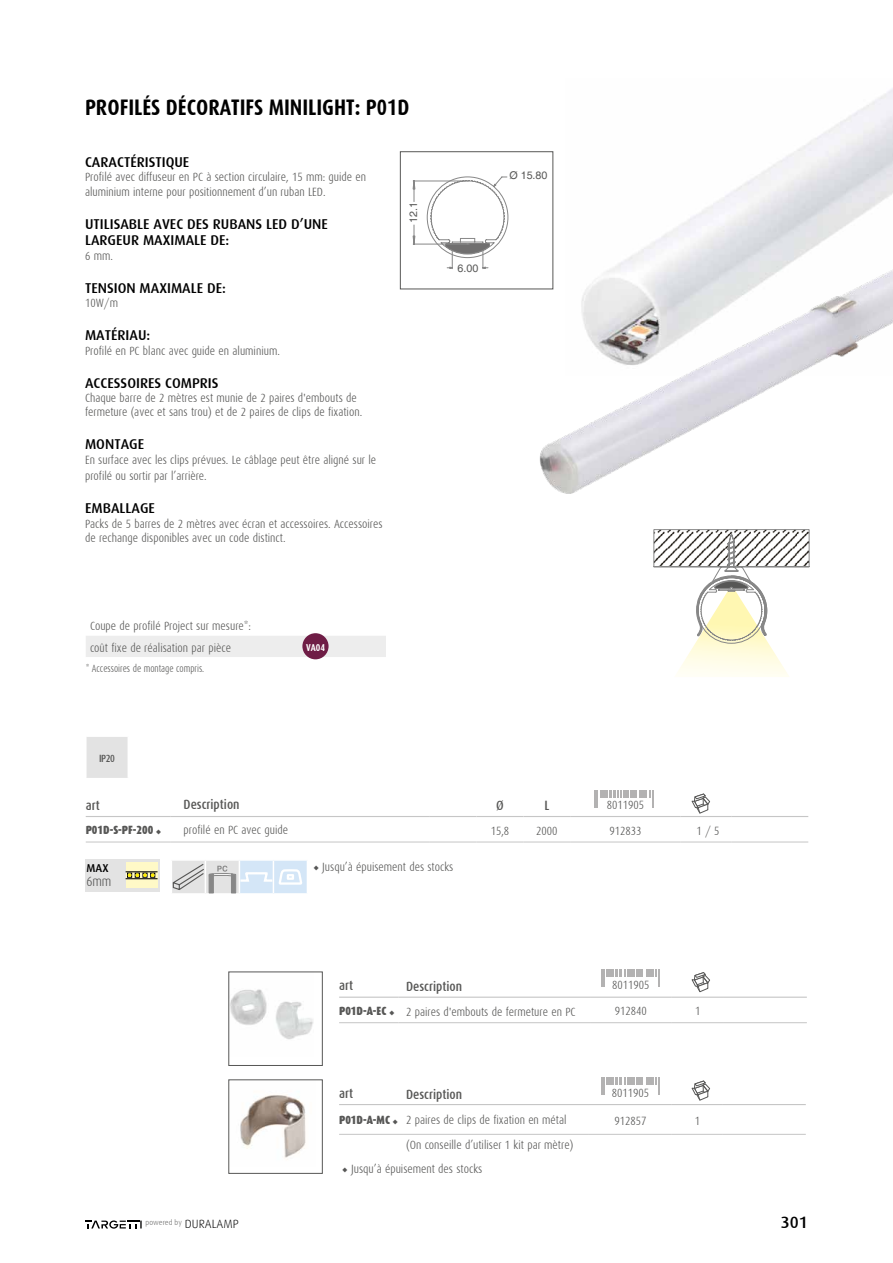
<style>
.page{position:relative;width:893px;height:1263px;background:#fff}
.page>*{position:absolute;margin:0;border:0;box-sizing:border-box;transform-origin:0 0}
.t1{font:700 22.5px "Dax Condensed";color:#000}
.t2{font:500 16.5px "Dax";color:#000}
.t3{font:500 14.25px/16.5px "Dax";color:#000}
.t4{font:300 13.65px "Dax Condensed";color:#575756}
.t5{font:500 13.5px "Dax Condensed";color:#575756}
.t6{font:300 12px/14.4px "Dax Condensed";color:#575756}
.t7{font:900 12px "Dax Condensed";color:#575756}
.t8{font:500 11.4px "Dax";color:#000}
.t9{font:10.65px "Helvetica";color:#575756}
.t10{font:300 10.5px "Dax Condensed";color:#575756;scale:.9 1}
.t11{font:500 10.5px "Dax Condensed";color:#575756}
.t12{font:700 10.05px "Dax Condensed";color:#fff}
.t13{font:300 7.5px "Dax";color:#575756}
.s1{font-family:"Minion Pro";font-weight:400}
.s2{font-size:12px;color:#000}
</style>
<div class="page">
<svg style="left:85px;top:1220px;width:57px;height:8px"></svg>
<img style="left:483px;top:245px;width:410px;height:249px">
<hr style="left:339px;top:1022px;width:60px;height:1px;background:#c6c6c6">
<hr style="left:399px;top:1022px;width:191px;height:1px;background:#c6c6c6">
<hr style="left:590px;top:1022px;width:82px;height:1px;background:#c6c6c6">
<hr style="left:672px;top:1022px;width:52px;height:1px;background:#c6c6c6">
<hr style="left:724px;top:1022px;width:83px;height:1px;background:#c6c6c6">
<hr style="left:339px;top:997px;width:60px;height:1px;background:#c6c6c6">
<hr style="left:399px;top:997px;width:191px;height:1px;background:#c6c6c6">
<hr style="left:590px;top:997px;width:82px;height:1px;background:#c6c6c6">
<hr style="left:672px;top:997px;width:52px;height:1px;background:#c6c6c6">
<hr style="left:724px;top:997px;width:83px;height:1px;background:#c6c6c6">
<svg style="left:601px;top:969px;width:58px;height:18px"></svg>
<hr style="left:339px;top:1134px;width:65px;height:1px;background:#c6c6c6">
<hr style="left:404px;top:1134px;width:185px;height:1px;background:#c6c6c6">
<hr style="left:589px;top:1134px;width:83px;height:1px;background:#c6c6c6">
<hr style="left:672px;top:1134px;width:51px;height:1px;background:#c6c6c6">
<hr style="left:723px;top:1134px;width:83px;height:1px;background:#c6c6c6">
<hr style="left:339px;top:1104px;width:65px;height:1px;background:#c6c6c6">
<hr style="left:404px;top:1104px;width:185px;height:1px;background:#c6c6c6">
<hr style="left:589px;top:1104px;width:83px;height:1px;background:#c6c6c6">
<hr style="left:672px;top:1104px;width:51px;height:1px;background:#c6c6c6">
<hr style="left:723px;top:1104px;width:83px;height:1px;background:#c6c6c6">
<svg style="left:601px;top:1077px;width:58px;height:18px"></svg>
<img style="left:240px;top:1095px;width:66px;height:63px">
<div style="left:229px;top:1079px;width:94px;height:94px;border:1px solid #575756"></div>
<img style="left:231px;top:989px;width:82px;height:51px">
<div style="left:229px;top:972px;width:94px;height:94px;border:1px solid #575756"></div>
<hr style="left:86px;top:842px;width:85px;height:1px;background:#c6c6c6">
<hr style="left:171px;top:842px;width:259px;height:1px;background:#c6c6c6">
<hr style="left:430px;top:842px;width:47px;height:1px;background:#c6c6c6">
<hr style="left:477px;top:842px;width:46px;height:1px;background:#c6c6c6">
<hr style="left:523px;top:842px;width:47px;height:1px;background:#c6c6c6">
<hr style="left:570px;top:842px;width:111px;height:1px;background:#c6c6c6">
<hr style="left:681px;top:842px;width:51px;height:1px;background:#c6c6c6">
<hr style="left:732px;top:842px;width:76px;height:1px;background:#c6c6c6">
<hr style="left:86px;top:816px;width:85px;height:1px;background:#c6c6c6">
<hr style="left:171px;top:816px;width:259px;height:1px;background:#c6c6c6">
<hr style="left:430px;top:816px;width:47px;height:1px;background:#c6c6c6">
<hr style="left:477px;top:816px;width:46px;height:1px;background:#c6c6c6">
<hr style="left:523px;top:816px;width:47px;height:1px;background:#c6c6c6">
<hr style="left:570px;top:816px;width:111px;height:1px;background:#c6c6c6">
<hr style="left:681px;top:816px;width:51px;height:1px;background:#c6c6c6">
<hr style="left:732px;top:816px;width:76px;height:1px;background:#c6c6c6">
<svg style="left:595px;top:790px;width:58px;height:18px"></svg>
<svg style="left:653px;top:529px;width:157px;height:115px"></svg>
<svg style="left:413px;top:176px;width:95px;height:93px"></svg>
<div style="left:400px;top:151px;width:153px;height:138px;border:1px solid #575756"></div>
<div style="left:85px;top:859px;width:75px;height:32px;background:#e3e3e3"></div>
<svg style="left:126px;top:862px;width:32px;height:26px"></svg>
<svg style="left:127px;top:873px;width:28px;height:4px"></svg>
<hr style="left:126px;top:871px;width:32px;height:1px;background:#000">
<hr style="left:126px;top:878px;width:32px;height:1px;background:#000">
<div style="left:86px;top:736px;width:42px;height:43px;background:#e3e3e3"></div>
<hr style="left:85px;top:735px;width:44px;height:2px;background:#fff">
<hr style="left:85px;top:737px;width:2px;height:41px;background:#fff">
<hr style="left:85px;top:778px;width:44px;height:1px;background:#fff">
<svg style="left:172px;top:860px;width:135px;height:34px;background:#d7dee5"></svg>
<svg style="left:86px;top:633px;width:300px;height:27px"></svg>
<div style="left:302px;top:633px;width:27px;height:26px;background:#6f1d46;border-radius:50%"></div>
<svg style="left:691px;top:793px;width:19px;height:20px"></svg>
<svg style="left:691px;top:972px;width:19px;height:20px"></svg>
<svg style="left:691px;top:1080px;width:19px;height:20px"></svg>
<h1 class="t1" style="left:85px;top:94px;width:326px">PROFILÉS DÉCORATIFS MINILIGHT: P01D</h1>
<p class="t3" style="left:85px;top:154px;width:106px">CARACTÉRISTIQUE</p>
<p class="t6" style="left:85px;top:170px;width:283px">Profilé avec diffuseur en PC à section circulaire, 15 mm: guide en aluminium interne pour positionnement d’un ruban LED.</p>
<p class="t3" style="left:85px;top:216px;width:244px">UTILISABLE AVEC DES RUBANS LED D’UNE<br>LARGEUR MAXIMALE DE:</p>
<p class="t6" style="left:85px;top:249px;width:29px">6 mm.</p>
<p class="t3" style="left:85px;top:280px;width:142px">TENSION MAXIMALE DE:</p>
<p class="t6" style="left:85px;top:296px;width:34px">10W/m</p>
<p class="t3" style="left:85px;top:327px;width:67px">MATÉRIAU:</p>
<p class="t6" style="left:85px;top:343px;width:196px">Profilé en PC blanc avec guide en aluminium.</p>
<p class="t3" style="left:85px;top:374px;width:135px">ACCESSOIRES COMPRIS</p>
<p class="t6" style="left:85px;top:391px;width:279px">Chaque barre de 2 mètres est munie de 2 paires d'embouts de fermeture (avec et sans trou) et de 2 paires de clips de fixation.</p>
<p class="t3" style="left:85px;top:436px;width:61px">MONTAGE</p>
<p class="t6" style="left:85px;top:451px;width:293px;line-height:16.5px">En surface avec les clips prévues. Le câblage peut être aligné sur le profilé ou sortir par l’arrière.</p>
<p class="t3" style="left:85px;top:500px;width:72px">EMBALLAGE</p>
<p class="t6" style="left:85px;top:516px;width:299px">Packs de 5 barres de 2 mètres avec écran et accessoires. Accessoires de rechange disponibles avec un code distinct.</p>
<p class="t9" style="left:407px;top:222px;width:22px;rotate:-90deg">12.1</p>
<p class="t6" style="left:90px;top:616px;width:162px;line-height:21.3px">Coupe de profilé Project sur mesure*: coût fixe de réalisation par pièce</p>
<p class="t10" style="left:86px;top:663px;width:133px">* Accessoires de montage compris.</p>
<p class="t12" style="left:306px;top:642px;width:20px">VA04</p>
<p class="t11" style="left:99px;top:753px;width:18px">IP20</p>
<p class="t9" style="left:509px;top:169px;width:40px">Ø 15.80</p>
<p class="t9" style="left:457px;top:262px;width:22px">6.00</p>
<p class="t5" style="left:184px;top:796px;width:58px">Description</p>
<p class="t6" style="left:184px;top:823px;width:106px">profilé en PC avec guide</p>
<p class="t5" style="left:86px;top:797px;width:15px">art</p>
<p class="t5" style="left:496px;top:797px;width:9px">Ø</p>
<p class="t5" style="left:544px;top:797px;width:6px">L</p>
<p class="t6" style="left:607px;top:797px;width:39px">8011905</p>
<p class="t7" style="left:86px;top:823px;width:77px">P01D-S-PF-200 <span class="s1">◆</span></p>
<p class="t6" style="left:491px;top:823px;width:20px">15,8</p>
<p class="t6" style="left:536px;top:823px;width:23px">2000</p>
<p class="t6" style="left:609px;top:823px;width:34px">912833</p>
<p class="t6" style="left:696px;top:823px;width:25px">1 / 5</p>
<p class="t8" style="left:87px;top:862px;width:23px">MAX</p>
<p class="t4" style="left:87px;top:873px;width:26px">6mm</p>
<p class="t6" style="left:313px;top:860px;width:142px"><span class="s1">◆</span> Jusqu’à épuisement des stocks</p>
<p class="t5" style="left:406px;top:979px;width:58px">Description</p>
<p class="t6" style="left:406px;top:1005px;width:171px">2 paires d'embouts de fermeture en PC</p>
<p class="t5" style="left:339px;top:978px;width:15px">art</p>
<p class="t6" style="left:612px;top:978px;width:39px">8011905</p>
<p class="t7" style="left:339px;top:1004px;width:57px">P01D-A-EC <span class="s1">◆</span></p>
<p class="t6" style="left:615px;top:1004px;width:34px">912840</p>
<p class="t6" style="left:695px;top:1004px;width:7px">1</p>
<p class="t5" style="left:406px;top:1086px;width:58px">Description</p>
<p class="t6" style="left:406px;top:1107px;width:169px;line-height:25.5px">2 paires de clips de fixation en métal (On conseille d’utiliser 1 kit par mètre)</p>
<p class="t5" style="left:339px;top:1085px;width:15px">art</p>
<p class="t6" style="left:612px;top:1085px;width:39px">8011905</p>
<p class="t7" style="left:339px;top:1113px;width:61px">P01D-A-MC <span class="s1">◆</span></p>
<p class="t6" style="left:614px;top:1114px;width:34px">912857</p>
<p class="t6" style="left:695px;top:1114px;width:7px">1</p>
<p class="t6" style="left:342px;top:1161px;width:142px"><span class="s1">◆</span> Jusqu’à épuisement des stocks</p>
<p class="t13" style="left:146px;top:1218px;width:95px">powered by <span class="s2">DURALAMP</span></p>
<h2 class="t2" style="left:781px;top:1213px;width:29px">301</h2>
</div>
